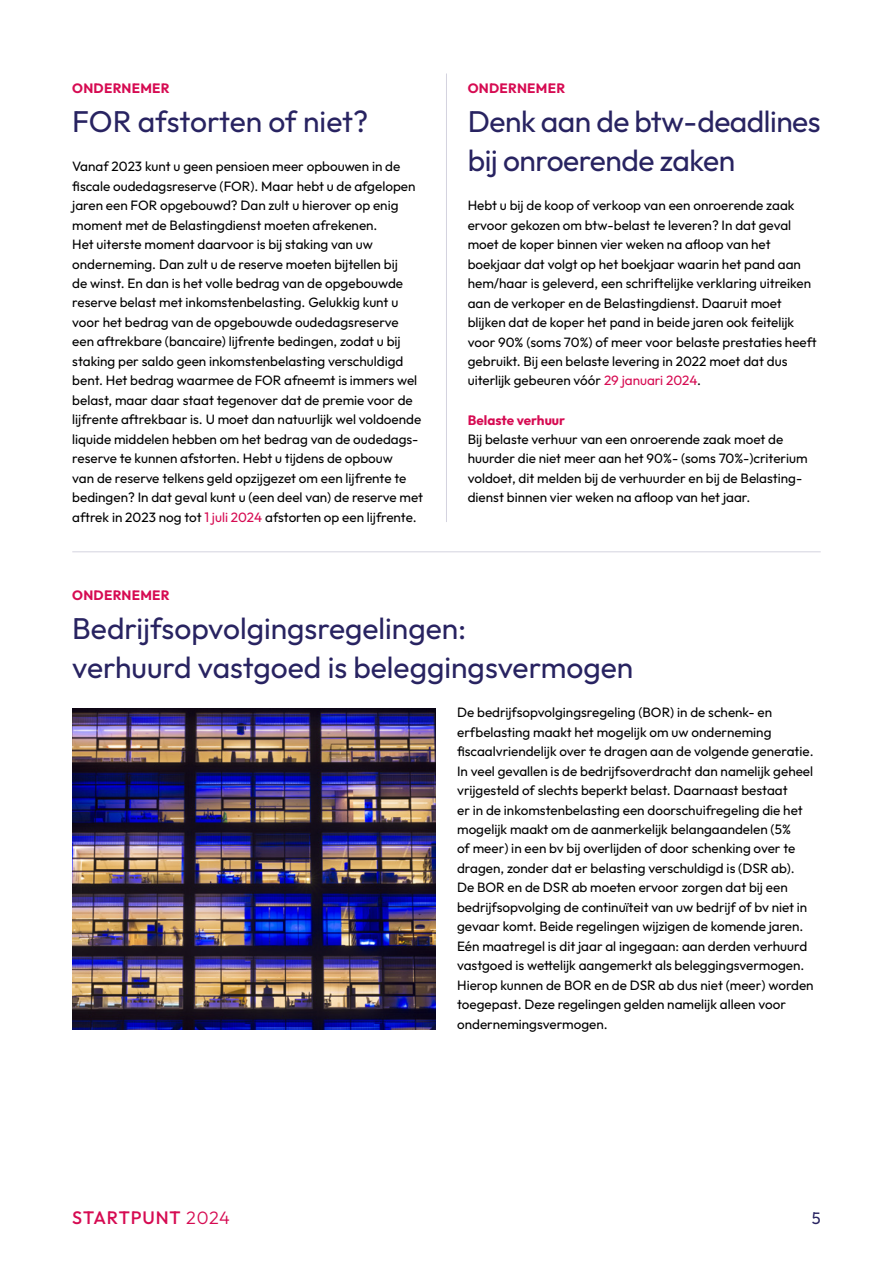
<style>
.page{position:relative;width:893px;height:1263px;background:#fff}
.page>*{position:absolute;margin:0;border:0;box-sizing:border-box;transform-origin:0 0}
.t1{font:30px/39px "Outfit";color:#282361}
.t2{font:500 18px "Outfit";letter-spacing:.04em;color:#d60b52}
.t3{font:16.5px "Outfit";color:#282361}
.t4{font:13.5px/19.5px "Outfit";color:#000}
.t5{font:700 13.5px "Outfit";letter-spacing:.015em;color:#d60b52}
.s1{color:#d60b52}
.s2{font-weight:300}
</style>
<div class="page">
<img style="left:72px;top:708px;width:364px;height:321px">
<hr style="left:72px;top:551px;width:749px;height:1px;background:#d4d3df">
<hr style="left:446px;top:74px;width:1px;height:448px;background:#d4d3df">
<p class="t5" style="left:72px;top:79px;width:99px">ONDERNEMER</p>
<h1 class="t1" style="left:72px;top:103px;width:297px">FOR afstorten of niet?</h1>
<p class="t4" style="left:72px;top:157px;width:352px">Vanaf 2023 kunt u geen pensioen meer opbouwen in de fiscale oudedagsreserve (FOR). Maar hebt u de afgelopen jaren een FOR opgebouwd? Dan zult u hierover op enig moment met de Belastingdienst moeten afrekenen.<br>Het uiterste moment daarvoor is bij staking van uw onderneming. Dan zult u de reserve moeten bijtellen bij<br>de winst. En dan is het volle bedrag van de opgebouwde reserve belast met inkomstenbelasting. Gelukkig kunt u voor het bedrag van de opgebouwde oudedagsreserve een aftrekbare (bancaire) lijfrente bedingen, zodat u bij staking per saldo geen inkomstenbelasting verschuldigd bent. Het bedrag waarmee de FOR afneemt is immers wel belast, maar daar staat tegenover dat de premie voor de lijfrente aftrekbaar is. U moet dan natuurlijk wel voldoende liquide middelen hebben om het bedrag van de oudedags&shy;reserve te kunnen afstorten. Hebt u tijdens de opbouw<br>van de reserve telkens geld opzijgezet om een lijfrente te bedingen? In dat geval kunt u (een deel van) de reserve met aftrek in 2023 nog tot <span class="s1">1 juli 2024</span> afstorten op een lijfrente.</p>
<p class="t5" style="left:468px;top:79px;width:99px">ONDERNEMER</p>
<h1 class="t1" style="left:468px;top:103px;width:354px">Denk aan de btw-deadlines bij onroerende zaken</h1>
<p class="t4" style="left:468px;top:196px;width:350px">Hebt u bij de koop of verkoop van een onroerende zaak ervoor gekozen om btw-belast te leveren? In dat geval moet de koper binnen vier weken na afloop van het boekjaar dat volgt op het boekjaar waarin het pand aan hem/haar is geleverd, een schriftelijke verklaring uitreiken aan de verkoper en de Belastingdienst. Daaruit moet blijken dat de koper het pand in beide jaren ook feitelijk voor 90% (soms 70%) of meer voor belaste prestaties heeft gebruikt. Bij een belaste levering in 2022 moet dat dus uiterlijk gebeuren vóór <span class="s1">29 januari 2024</span>.</p>
<p class="t5" style="left:468px;top:411px;width:99px">Belaste verhuur</p>
<p class="t4" style="left:468px;top:430px;width:341px">Bij belaste verhuur van een onroerende zaak moet de huurder die niet meer aan het 90%- (soms 70%-)criterium voldoet, dit melden bij de verhuurder en bij de Belasting&shy;dienst binnen vier weken na afloop van het jaar.</p>
<p class="t5" style="left:72px;top:586px;width:99px">ONDERNEMER</p>
<h1 class="t1" style="left:72px;top:610px;width:562px">Bedrijfsopvolgingsregelingen:<br>verhuurd vastgoed is beleggingsvermogen</h1>
<p class="t4" style="left:457px;top:703px;width:358px">De bedrijfsopvolgingsregeling (BOR) in de schenk- en erfbelasting maakt het mogelijk om uw onderneming fiscaalvriendelijk over te dragen aan de volgende generatie.<br>In veel gevallen is de bedrijfsoverdracht dan namelijk geheel vrijgesteld of slechts beperkt belast. Daarnaast bestaat<br>er in de inkomstenbelasting een doorschuifregeling die het mogelijk maakt om de aanmerkelijk belangaandelen (5%<br>of meer) in een bv bij overlijden of door schenking over te dragen, zonder dat er belasting verschuldigd is (DSR ab).<br>De BOR en de DSR ab moeten ervoor zorgen dat bij een bedrijfsopvolging de continuïteit van uw bedrijf of bv niet in gevaar komt. Beide regelingen wijzigen de komende jaren.<br>Eén maatregel is dit jaar al ingegaan: aan derden verhuurd vastgoed is wettelijk aangemerkt als beleggingsvermogen.<br>Hierop kunnen de BOR en de DSR ab dus niet (meer) worden toegepast. Deze regelingen gelden namelijk alleen voor ondernemingsvermogen.</p>
<h2 class="t2" style="left:72px;top:1206px;width:159px">STARTPUNT <span class="s2">2024</span></h2>
<p class="t3" style="left:812px;top:1208px;width:10px">5</p>
</div>
